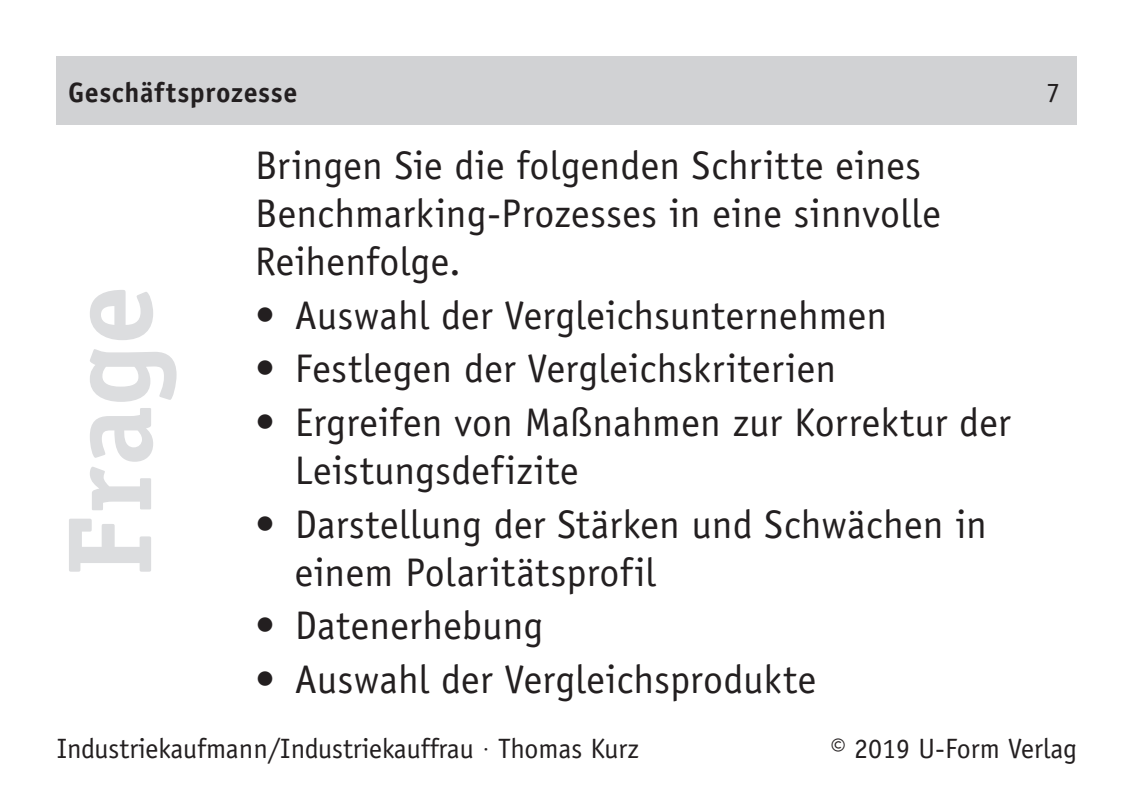
<style>
.page{position:relative;width:1134px;height:794px;background:#fff}
.page>*{position:absolute;margin:0;border:0;box-sizing:border-box;transform-origin:0 0}
.t1{font:700 120px "Officina Serif";color:#dcdddf}
.t2{font:40px/48px "Officina Sans";letter-spacing:.005em;color:#231f20}
.t3{font:28px "Officina Sans";color:#231f20}
.t4{font:700 28px "Officina Sans";letter-spacing:.02em;color:#231f20}
.s1{font-family:"Frutiger";font-weight:300}
</style>
<div class="page">
<div style="left:57px;top:57px;width:1020px;height:68px;background:#d1d2d4"></div>
<p class="t4" style="left:68px;top:75px;width:231px">Geschäftsprozesse</p>
<h1 class="t1" style="left:35px;top:576px;width:292px;rotate:-90deg">Frage</h1>
<p class="t2" style="left:255px;top:141px;width:687px">Bringen Sie die folgenden Schritte eines<br>Benchmarking-Prozesses in eine sinnvolle<br>Reihenfolge.</p>
<p class="t2" style="left:255px;top:291px;width:634px">• Auswahl der Vergleichsunternehmen</p>
<p class="t2" style="left:255px;top:345px;width:582px">• Festlegen der Vergleichskriterien</p>
<p class="t2" style="left:295px;top:398px;width:717px;text-indent:-40px">• Ergreifen von Maßnahmen zur Korrektur der<br>Leistungsdefizite</p>
<p class="t2" style="left:295px;top:500px;width:694px;text-indent:-40px">• Darstellung der Stärken und Schwächen in einem Polaritätsprofil</p>
<p class="t2" style="left:255px;top:602px;width:290px">• Datenerhebung</p>
<p class="t2" style="left:255px;top:655px;width:562px">• Auswahl der Vergleichsprodukte</p>
<p class="t3" style="left:1046px;top:76px;width:15px">7</p>
<p class="t3" style="left:57px;top:732px;width:584px">Industriekaufmann/Industriekauffrau <span class="s1">·</span> Thomas Kurz</p>
<p class="t3" style="left:830px;top:732px;width:248px">© 2019 U-Form Verlag</p>
</div>
